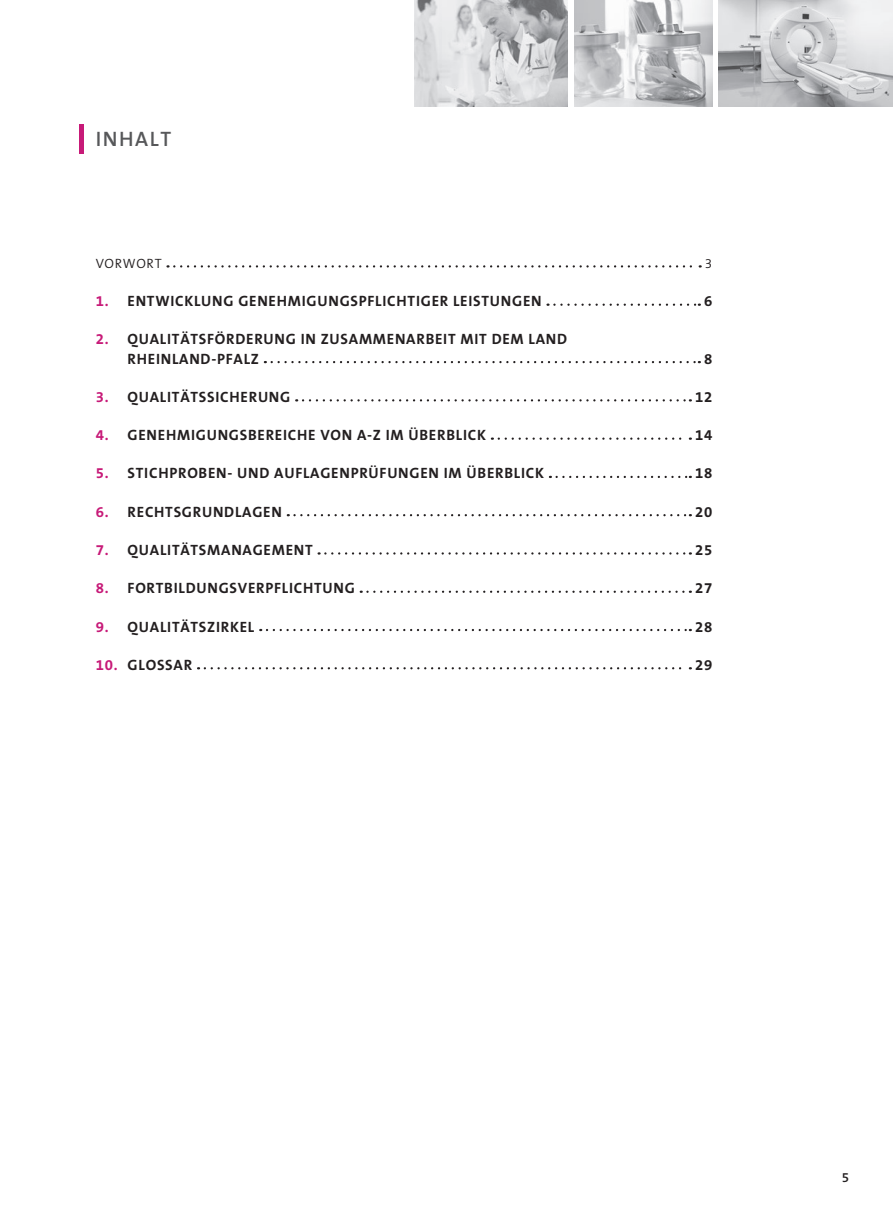
<style>
.page{position:relative;width:893px;height:1212px;background:#fff}
.page>*{position:absolute;margin:0;border:0;box-sizing:border-box;transform-origin:0 0}
.t1{font:600 21px "The Sans B6";letter-spacing:.075em;color:#57585a}
.t2{font:700 15px/19.2px "The Sans B7";letter-spacing:.05em;color:#231f20}
.t3{font:300 13.5px "The Sans B4";letter-spacing:.05em;color:#231f20}
.t4{font:600 13.5px "The Sans B6";color:#231f20}
.s1{color:#c71a78}
</style>
<div class="page">
<img style="left:719px;top:0;width:174px;height:106px">
<img style="left:574px;top:0;width:138px;height:106px">
<img style="left:415px;top:0;width:153px;height:106px">
<hr style="left:80px;top:124px;width:4px;height:30px;background:#c71a78">
<svg style="left:168px;top:265px;width:533px;height:3px"></svg>
<svg style="left:554px;top:304px;width:146px;height:2px"></svg>
<svg style="left:272px;top:361px;width:428px;height:2px"></svg>
<svg style="left:303px;top:399px;width:388px;height:2px"></svg>
<svg style="left:499px;top:437px;width:192px;height:3px"></svg>
<svg style="left:557px;top:476px;width:134px;height:2px"></svg>
<svg style="left:288px;top:514px;width:403px;height:2px"></svg>
<svg style="left:319px;top:552px;width:372px;height:3px"></svg>
<svg style="left:361px;top:591px;width:330px;height:2px"></svg>
<svg style="left:267px;top:629px;width:424px;height:2px"></svg>
<svg style="left:205px;top:667px;width:486px;height:2px"></svg>
<h1 class="t1" style="left:96px;top:128px;width:77px">INHALT</h1>
<p class="t3" style="left:96px;top:256px;width:68px">VORWORT</p>
<p class="t3" style="left:705px;top:256px;width:9px">3</p>
<p class="t2" style="left:96px;top:292px;width:447px"><span class="s1">1.</span> ENTWICKLUNG GENEHMIGUNGSPFLICHTIGER LEISTUNGEN</p>
<p class="t2" style="left:704px;top:292px;width:10px">6</p>
<p class="t2" style="left:128px;top:330px;width:441px;text-indent:-32px"><span class="s1">2.</span> QUALITÄTSFÖRDERUNG IN ZUSAMMENARBEIT MIT DEM LAND<br>RHEINLAND-PFALZ</p>
<p class="t2" style="left:704px;top:349px;width:10px">8</p>
<p class="t2" style="left:96px;top:388px;width:196px"><span class="s1">3.</span> QUALITÄTSSICHERUNG</p>
<p class="t2" style="left:695px;top:388px;width:19px">12</p>
<p class="t2" style="left:96px;top:426px;width:392px"><span class="s1">4.</span> GENEHMIGUNGSBEREICHE VON A-Z IM ÜBERBLICK</p>
<p class="t2" style="left:695px;top:426px;width:19px">14</p>
<p class="t2" style="left:96px;top:464px;width:450px"><span class="s1">5.</span> STICHPROBEN- UND AUFLAGENPRÜFUNGEN IM ÜBERBLICK</p>
<p class="t2" style="left:695px;top:464px;width:19px">18</p>
<p class="t2" style="left:96px;top:502px;width:188px"><span class="s1">6.</span> RECHTSGRUNDLAGEN</p>
<p class="t2" style="left:695px;top:502px;width:19px">20</p>
<p class="t2" style="left:96px;top:541px;width:219px"><span class="s1">7.</span> QUALITÄTSMANAGEMENT</p>
<p class="t2" style="left:695px;top:541px;width:19px">25</p>
<p class="t2" style="left:96px;top:579px;width:261px"><span class="s1">8.</span> FORTBILDUNGSVERPFLICHTUNG</p>
<p class="t2" style="left:695px;top:579px;width:19px">27</p>
<p class="t2" style="left:96px;top:617px;width:160px"><span class="s1">9.</span> QUALITÄTSZIRKEL</p>
<p class="t2" style="left:695px;top:617px;width:19px">28</p>
<p class="t2" style="left:96px;top:655px;width:98px"><span class="s1">10.</span> GLOSSAR</p>
<p class="t2" style="left:695px;top:655px;width:19px">29</p>
<p class="t4" style="left:842px;top:1170px;width:9px">5</p>
</div>
